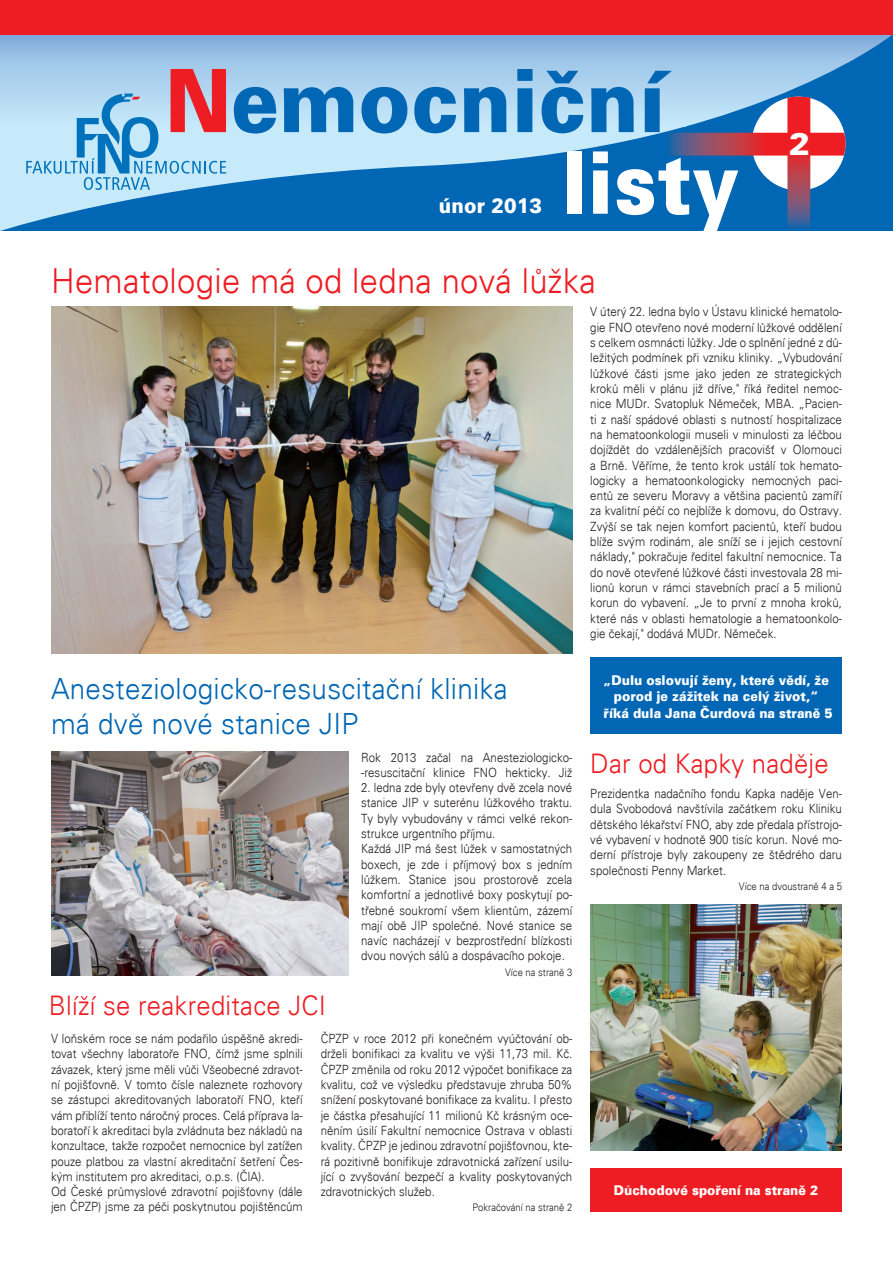
<style>
.page{position:relative;width:893px;height:1263px;background:#fff}
.page>*{position:absolute;margin:0;border:0;box-sizing:border-box;transform-origin:0 0}
.t1{font:34.5px "USA Light";letter-spacing:.01em;color:#ee1d23;scale:.95 1}
.t2{font:31.5px "USA Black";color:#fff}
.t3{font:29.25px/35.1px "USA Light";letter-spacing:.01em;color:#0166b3;scale:.95 1}
.t4{font:27px "USA Light";letter-spacing:.01em;color:#ee1d23;scale:.95 1}
.t5{font:21px "USA Black";letter-spacing:.01em;color:#fff;scale:.89 1}
.t6{font:13.5px/16.5px "USA Black";color:#fff;text-align:center;scale:.91 1}
.t7{font:12.75px/15.3px "USA Light";color:#231f20;scale:.9 1}
.t8{font:10.5px "USA Light";color:#231f20;scale:.9 1}
</style>
<div class="page">
<svg style="left:0;top:34px;width:893px;height:197px;background:#67a3d4"></svg>
<div style="left:0;top:0;width:893px;height:34px;background:#ee1d23"></div>
<svg style="left:26px;top:69px;width:200px;height:121px;background:#a7bcd7"></svg>
<svg style="left:234px;top:87px;width:42px;height:47px;background:#3d8dc8"></svg>
<svg style="left:284px;top:87px;width:69px;height:45px;background:#3b8cc7"></svg>
<svg style="left:361px;top:87px;width:46px;height:47px;background:#4391ca"></svg>
<svg style="left:414px;top:87px;width:42px;height:46px;background:#4a95cd"></svg>
<svg style="left:464px;top:87px;width:42px;height:45px;background:#3286c4"></svg>
<svg style="left:517px;top:69px;width:16px;height:63px"></svg>
<svg style="left:542px;top:71px;width:41px;height:62px;background:#5199cf"></svg>
<div style="left:567px;top:151px;width:14px;height:63px;background:#fff"></div>
<svg style="left:591px;top:71px;width:255px;height:160px"></svg>
<img style="left:51px;top:306px;width:521px;height:348px">
<img style="left:51px;top:751px;width:297px;height:225px">
<img style="left:590px;top:905px;width:252px;height:245px">
<div style="left:590px;top:657px;width:252px;height:77px;background:#0166b3"></div>
<div style="left:590px;top:1168px;width:252px;height:44px;background:#ee1d23"></div>
<h3 class="t5" style="left:439px;top:193px;width:118px">únor 2013</h3>
<h2 class="t2" style="left:789px;top:125px;width:23px">2</h2>
<h1 class="t1" style="left:51px;top:261px;width:575px">Hematologie má od ledna nová lůžka</h1>
<p class="t7" style="left:590px;top:304px;width:281px;text-align:justify">V úterý 22. ledna bylo v Ústavu klinické hematolo&shy;gie FNO otevřeno nové moderní lůžkové oddělení s celkem osmnácti lůžky. Jde o splnění jedné z dů&shy;ležitých podmínek při vzniku kliniky. „Vybudování lůžkové části jsme jako jeden ze strategických kroků měli v plánu již dříve," říká ředitel nemoc&shy;nice MUDr. Svatopluk Němeček, MBA. „Pacien&shy;ti z naší spádové oblasti s nutností hospitalizace na hematoonkologii museli v minulosti za léčbou dojíždět do vzdálenějších pracovišť v Olomouci a Brně. Věříme, že tento krok ustálí tok hemato&shy;logicky a hematoonkologicky nemocných paci&shy;entů ze severu Moravy a většina pacientů zamíří za kvalitní péčí co nejblíže k domovu, do Ostravy.<br>Zvýší se tak nejen komfort pacientů, kteří budou blíže svým rodinám, ale sníží se i jejich cestovní náklady," pokračuje ředitel fakultní nemocnice. Ta do nově otevřené lůžkové části investovala 28 mi&shy;lionů korun v rámci stavebních prací a 5 milionů korun do vybavení. „Je to první z mnoha kroků, které nás v oblasti hematologie a hematoonkolo&shy;gie čekají," dodává MUDr. Němeček.</p>
<h3 class="t3" style="left:51px;top:671px;width:482px">Anesteziologicko-resuscitační klinika má dvě nové stanice JIP</h3>
<p class="t7" style="left:361px;top:749px;width:236px">Rok 2013 začal na Anesteziologicko--resuscitační klinice FNO hekticky. Již</p>
<p class="t7" style="left:361px;top:780px;width:236px">2. ledna zde byly otevřeny dvě zcela nové stanice JIP v suterénu lůžkového traktu.<br>Ty byly vybudovány v rámci velké rekon&shy;strukce urgentního příjmu.<br>Každá JIP má šest lůžek v samostatných boxech, je zde i příjmový box s jedním lůžkem. Stanice jsou prostorově zcela komfortní a jednotlivé boxy poskytují po&shy;třebné soukromí všem klientům, zázemí mají obě JIP společné. Nové stanice se navíc nacházejí v bezprostřední blízkosti dvou nových sálů a dospávacího pokoje.</p>
<p class="t8" style="left:505px;top:966px;width:76px">Více na straně 3</p>
<h3 class="t4" style="left:49px;top:990px;width:293px">Blíží se reakreditace JCI</h3>
<p class="t6" style="left:603px;top:672px;width:254px">„Dulu oslovují ženy, které vědí, že porod je zážitek na celý život,“ říká dula Jana Čurdová na straně 5</p>
<h3 class="t4" style="left:590px;top:748px;width:253px">Dar od Kapky naděje</h3>
<p class="t7" style="left:590px;top:786px;width:281px;text-align:justify">Prezidentka nadačního fondu Kapka naděje Ven&shy;dula Svobodová navštívila začátkem roku Kliniku dětského lékařství FNO, aby zde předala přístrojo&shy;vé vybavení v hodnotě 900 tisíc korun. Nové mo&shy;derní přístroje byly zakoupeny ze štědrého daru společnosti Penny Market.</p>
<p class="t8" style="left:739px;top:880px;width:116px">Více na dvoustraně 4 a 5</p>
<p class="t7" style="left:51px;top:1031px;width:281px">V loňském roce se nám podařilo úspěšně akredi&shy;tovat všechny laboratoře FNO, čímž jsme splnili závazek, který jsme měli vůči Všeobecné zdravot&shy;ní pojišťovně. V tomto čísle naleznete rozhovory se zástupci akreditovaných laboratoří FNO, kteří vám přiblíží tento náročný proces. Celá příprava la&shy;boratoří k akreditaci byla zvládnuta bez nákladů na konzultace, takže rozpočet nemocnice byl zatížen pouze platbou za vlastní akreditační šetření Čes&shy;kým institutem pro akreditaci, o.p.s. (ČIA).<br>Od České průmyslové zdravotní pojišťovny (dále jen ČPZP) jsme za péči poskytnutou pojištěncům</p>
<p class="t7" style="left:321px;top:1031px;width:281px;text-align:justify">ČPZP v roce 2012 při konečném vyúčtování ob&shy;drželi bonifikaci za kvalitu ve výši 11,73 mil. Kč.<br>ČPZP změnila od roku 2012 výpočet bonifikace za kvalitu, což ve výsledku představuje zhruba 50% snížení poskytované bonifikace za kvalitu. I přesto je částka přesahující 11 milionů Kč krásným oce&shy;něním úsilí Fakultní nemocnice Ostrava v oblasti kvality. ČPZP je jedinou zdravotní pojišťovnou, kte&shy;rá pozitivně bonifikuje zdravotnická zařízení usilu&shy;jící o zvyšování bezpečí a kvality poskytovaných zdravotnických služeb.</p>
<p class="t8" style="left:472px;top:1201px;width:112px">Pokračování na straně 2</p>
<p class="t6" style="left:614px;top:1182px;width:226px">Důchodové spoření na straně 2</p>
</div>
